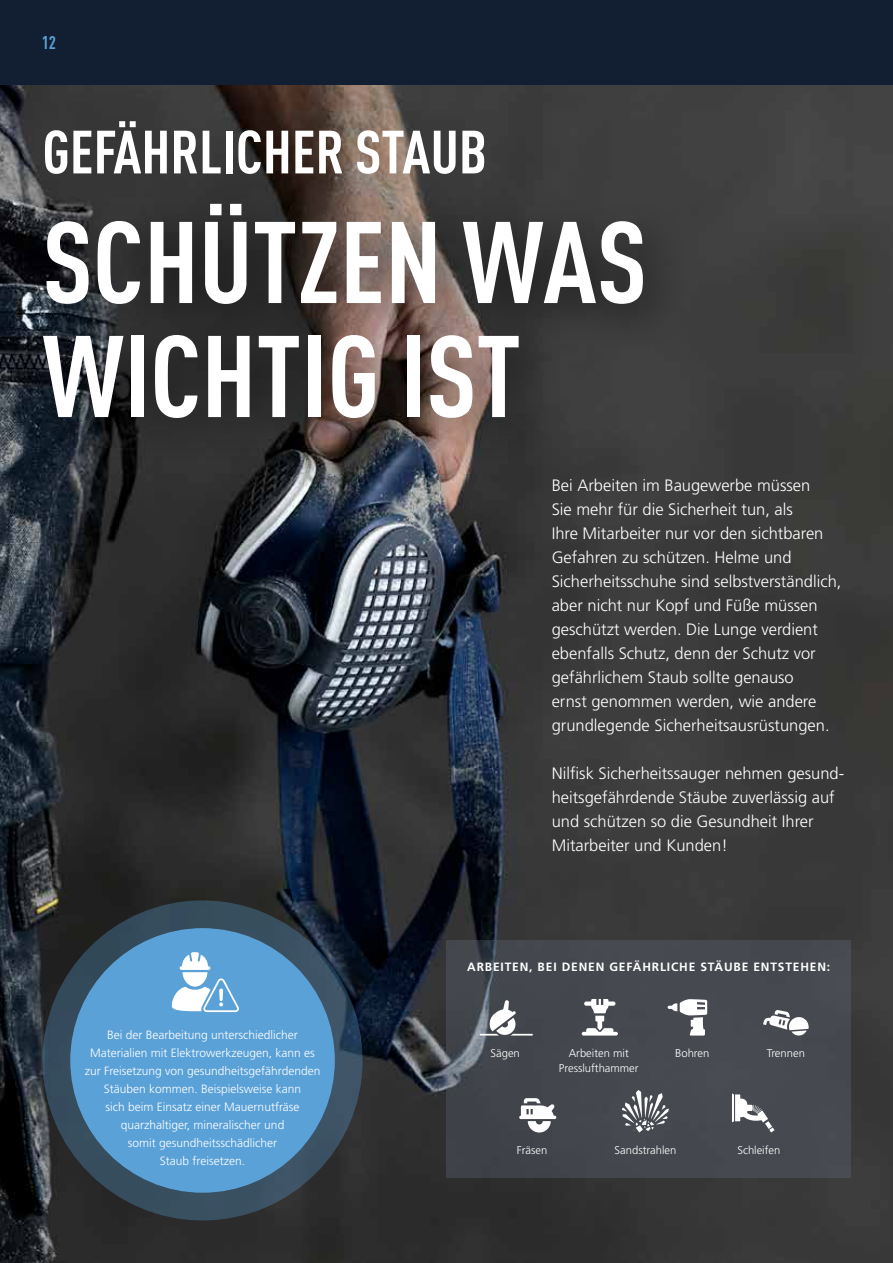
<style>
.page{position:relative;width:893px;height:1263px;background:#fff}
.page>*{position:absolute;margin:0;border:0;box-sizing:border-box;transform-origin:0 0}
.t1{font:700 condensed 114px/114px "DINOT";color:#fff}
.t2{font:700 condensed 60px "DINOT";color:#fff}
.t3{font:700 condensed 18px "DINOT";color:#5aa1d8}
.t4{font:300 16.5px/24px "Frutiger LT Std";color:#fff}
.t5{font:300 12px/18px "Frutiger LT Std";color:#fff;text-align:center}
.t6{font:700 12px "Frutiger LT Std";letter-spacing:.07em;color:#fff}
.t7{font:300 11.25px/15px "Frutiger LT Std";color:#fff;text-align:center}
</style>
<div class="page">
<img style="left:0;top:85px;width:893px;height:1178px">
<div style="left:446px;top:941px;width:404px;height:237px;background:#46494f"></div>
<div style="left:0;top:0;width:893px;height:85px;background:#121e32"></div>
<svg style="left:622px;top:1090px;width:47px;height:42px"></svg>
<svg style="left:519px;top:1098px;width:37px;height:34px"></svg>
<svg style="left:668px;top:999px;width:39px;height:36px"></svg>
<svg style="left:582px;top:999px;width:36px;height:36px"></svg>
<svg style="left:763px;top:1010px;width:46px;height:26px"></svg>
<svg style="left:480px;top:1000px;width:53px;height:36px"></svg>
<svg style="left:732px;top:1093px;width:42px;height:39px"></svg>
<div style="left:20px;top:179px;width:672px;height:287px;background:#000;opacity:.5"></div>
<div style="left:70px;top:928px;width:265px;height:265px;background:#5aa1d8;border-radius:50%"></div>
<div style="left:43px;top:900px;width:320px;height:320px;border:28px solid #5aa1d8;border-radius:50%"></div>
<svg style="left:172px;top:952px;width:67px;height:60px"></svg>
<p class="t3" style="left:42px;top:30px;width:16px">12</p>
<h2 class="t2" style="left:43px;top:108px;width:446px">GEFÄHRLICHER STAUB</h2>
<h1 class="t1" style="left:43px;top:197px;width:606px">SCHÜTZEN WAS<br>WICHTIG IST</h1>
<p class="t4" style="left:552px;top:473px;width:291px">Bei Arbeiten im Baugewerbe müssen<br>Sie mehr für die Sicherheit tun, als<br>Ihre Mitarbeiter nur vor den sichtbaren Gefahren zu schützen. Helme und Sicherheitsschuhe sind selbstverständlich, aber nicht nur Kopf und Füße müssen geschützt werden. Die Lunge verdient ebenfalls Schutz, denn der Schutz vor gefährlichem Staub sollte genauso<br>ernst genommen werden, wie andere grundlegende Sicherheitsausrüstungen.</p>
<p class="t4" style="left:552px;top:761px;width:294px">Nilfisk Sicherheitssauger nehmen gesund&shy;heitsgefährdende Stäube zuverlässig auf und schützen so die Gesundheit Ihrer Mitarbeiter und Kunden!</p>
<p class="t5" style="left:85px;top:1026px;width:237px">Bei der Bearbeitung unterschiedlicher Materialien mit Elektrowerkzeugen, kann es zur Freisetzung von gesundheitsgefährdenden Stäuben kommen. Beispielsweise kann<br>sich beim Einsatz einer Mauernutfräse quarzhaltiger, mineralischer und<br>somit gesundheitsschädlicher<br>Staub freisetzen.</p>
<p class="t6" style="left:467px;top:960px;width:365px">ARBEITEN, BEI DENEN GEFÄHRLICHE STÄUBE ENTSTEHEN:</p>
<p class="t7" style="left:490px;top:1045px;width:31px">Sägen</p>
<p class="t7" style="left:559px;top:1045px;width:81px">Arbeiten mit<br>Presslufthammer</p>
<p class="t7" style="left:675px;top:1045px;width:36px">Bohren</p>
<p class="t7" style="left:767px;top:1045px;width:40px">Trennen</p>
<p class="t7" style="left:517px;top:1142px;width:32px">Fräsen</p>
<p class="t7" style="left:615px;top:1142px;width:63px">Sandstrahlen</p>
<p class="t7" style="left:738px;top:1142px;width:44px">Schleifen</p>
</div>
